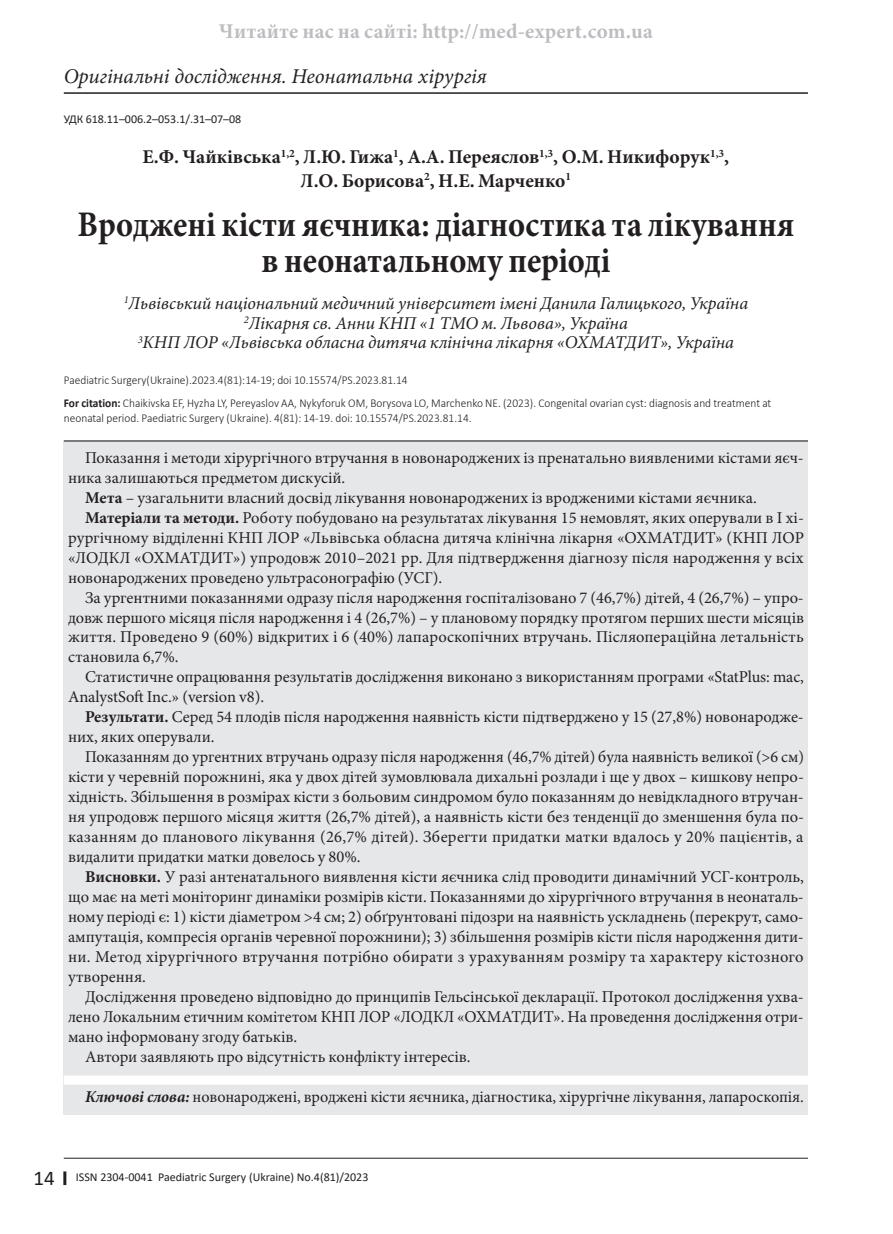
<style>
.page{position:relative;width:893px;height:1234px;background:#fff}
.page>*{position:absolute;margin:0;border:0;box-sizing:border-box;transform-origin:0 0}
.t1{font:700 36px/36px "Minion Pro";color:#231f20;text-align:center;scale:.9 1}
.t2{font:italic 21px "Minion Pro";color:#231f20}
.t3{font:700 21px "Minion Pro";letter-spacing:.01em;color:#bcbdc0}
.t4{font:700 19.5px/23.4px "Minion Pro";color:#231f20;text-align:center}
.t5{font:italic 18px/20px "Minion Pro";color:#231f20;text-align:center}
.t6{font:16.5px "Minion Pro";color:#231f20}
.t7{font:300 12px/23px "Calibri";color:#231f20;scale:.95 1}
.t8{font:12px "Calibri";color:#231f20}
.s1{font-weight:700}
.s2{font-weight:700;font-style:italic}
.s3{font-size:21px}
</style>
<div class="page">
<hr style="left:64px;top:92px;width:744px;height:2px;background:#231f20">
<svg style="left:63px;top:1171px;width:3px;height:13px"></svg>
<hr style="left:64px;top:1157px;width:744px;height:1px;background:#231f20">
<div style="left:64px;top:441px;width:744px;height:673px;background:#e6e7e9"></div>
<hr style="left:64px;top:440px;width:744px;height:1px;background:#231f20">
<div style="left:64px;top:1075px;width:744px;height:9px;background:#fff"></div>
<p class="t3" style="left:219px;top:16px;width:435px">Читайте нас на сайті: http://med-expert.com.ua</p>
<p class="t2" style="left:64px;top:62px;width:425px">Оригінальні дослідження. Неонатальна хірургія</p>
<p class="t8" style="left:64px;top:111px;width:179px">УДК 618.11–006.2–053.1/.31–07–08</p>
<p class="t4" style="left:143px;top:145px;width:588px">Е.Ф. Чайківська<sup>1,2</sup>, Л.Ю. Гижа<sup>1</sup>, А.А. Переяслов<sup>1,3</sup>, О.М. Никифорук<sup>1,3</sup>,<br>Л.О. Борисова<sup>2</sup>, Н.Е. Марченко<sup>1</sup></p>
<h1 class="t1" style="left:77px;top:205px;width:798px">Вроджені кісти яєчника: діагностика та лікування в неонатальному періоді</h1>
<p class="t5" style="left:124px;top:293px;width:626px"><sup>1</sup>Львівський національний медичний університет імені Данила Галицького, Україна<br><sup>2</sup>Лікарня св. Анни КНП «1 ТМО м. Львова», Україна<br><sup>3</sup>КНП ЛОР «Львівська обласна дитяча клінічна лікарня «ОХМАТДИТ», Україна</p>
<p class="t7" style="left:64px;top:368px;width:746px">Paediatric Surgery(Ukraine).2023.4(81):14-19; doi 10.15574/PS.2023.81.14<br><span class="s1">For citation:</span> Chaikivska EF, Hyzha LY, Pereyaslov AA, Nykyforuk OM, Borysova LO, Marchenko NE. (2023). Congenital ovarian cyst: diagnosis and treatment at</p>
<p class="t7" style="left:64px;top:406px;width:431px">neonatal period. Paediatric Surgery (Ukraine). 4(81): 14-19. doi: 10.15574/PS.2023.81.14.</p>
<p class="t6" style="left:85px;top:446px;width:720px">Показання і методи хірургічного втручання в новонароджених із пренатально виявленими кістами яєч-</p>
<p class="t6" style="left:68px;top:466px;width:279px">ника залишаються предметом дискусій.</p>
<p class="t6" style="left:85px;top:486px;width:673px"><span class="s1">Мета</span> – узагальнити власний досвід лікування новонароджених із вродженими кістами яєчника.</p>
<p class="t6" style="left:85px;top:506px;width:720px"><span class="s1">Матеріали та методи.</span> Роботу побудовано на результатах лікування 15 немовлят, яких оперували в І хі-</p>
<p class="t6" style="left:68px;top:526px;width:737px">рургічному відділенні КНП ЛОР «Львівська обласна дитяча клінічна лікарня «ОХМАТДИТ» (КНП ЛОР</p>
<p class="t6" style="left:68px;top:546px;width:737px">«ЛОДКЛ «ОХМАТДИТ») упродовж 2010–2021 рр. Для підтвердження діагнозу після народження у всіх</p>
<p class="t6" style="left:68px;top:566px;width:376px">новонароджених проведено ультрасонографію (УСГ).</p>
<p class="t6" style="left:85px;top:586px;width:720px">За ургентними показаннями одразу після народження госпіталізовано 7 (46,7%) дітей, 4 (26,7%) – упро-</p>
<p class="t6" style="left:68px;top:606px;width:737px">довж першого місяця після народження і 4 (26,7%) – у плановому порядку протягом перших шести місяців</p>
<p class="t6" style="left:68px;top:626px;width:737px">життя. Проведено 9 (60%) відкритих і 6 (40%) лапароскопічних втручань. Післяопераційна летальність</p>
<p class="t6" style="left:68px;top:646px;width:112px">становила 6,7%.</p>
<p class="t6" style="left:85px;top:666px;width:720px">Статистичне опрацювання результатів дослідження виконано з використанням програми «StatPlus: mac,</p>
<p class="t6" style="left:68px;top:686px;width:198px">AnalystSoft Inc.» (version v8).</p>
<p class="t6" style="left:85px;top:705px;width:720px"><span class="s1">Результати.</span> Серед 54 плодів після народження наявність кісти підтверджено у 15 (27,8%) новонародже-</p>
<p class="t6" style="left:68px;top:725px;width:148px">них, яких оперували.</p>
<p class="t6" style="left:85px;top:745px;width:720px">Показанням до ургентних втручань одразу після народження (46,7% дітей) була наявність великої (&gt;6 см)</p>
<p class="t6" style="left:68px;top:765px;width:737px">кісти у черевній порожнині, яка у двох дітей зумовлювала дихальні розлади і ще у двох – кишкову непро-</p>
<p class="t6" style="left:68px;top:785px;width:737px">хідність. Збільшення в розмірах кісти з больовим синдромом було показанням до невідкладного втручан-</p>
<p class="t6" style="left:68px;top:805px;width:737px">ня упродовж першого місяця життя (26,7% дітей), а наявність кісти без тенденції до зменшення була по-</p>
<p class="t6" style="left:68px;top:825px;width:737px">казанням до планового лікування (26,7% дітей). Зберегти придатки матки вдалось у 20% пацієнтів, а</p>
<p class="t6" style="left:68px;top:845px;width:294px">видалити придатки матки довелось у 80%.</p>
<p class="t6" style="left:85px;top:865px;width:720px"><span class="s1">Висновки.</span> У разі антенатального виявлення кісти яєчника слід проводити динамічний УСГ-контроль,</p>
<p class="t6" style="left:68px;top:885px;width:737px">що має на меті моніторинг динаміки розмірів кісти. Показаннями до хірургічного втручання в неонаталь-</p>
<p class="t6" style="left:68px;top:905px;width:737px">ному періоді є: 1) кісти діаметром &gt;4 см; 2) обґрунтовані підозри на наявність ускладнень (перекрут, само-</p>
<p class="t6" style="left:68px;top:925px;width:737px">ампутація, компресія органів черевної порожнини); 3) збільшення розмірів кісти після народження дити-</p>
<p class="t6" style="left:68px;top:945px;width:737px">ни. Метод хірургічного втручання потрібно обирати з урахуванням розміру та характеру кістозного</p>
<p class="t6" style="left:68px;top:965px;width:79px">утворення.</p>
<p class="t6" style="left:85px;top:985px;width:720px">Дослідження проведено відповідно до принципів Гельсінської декларації. Протокол дослідження ухва-</p>
<p class="t6" style="left:68px;top:1005px;width:737px">лено Локальним етичним комітетом КНП ЛОР «ЛОДКЛ «ОХМАТДИТ». На проведення дослідження отри-</p>
<p class="t6" style="left:68px;top:1025px;width:231px">мано інформовану згоду батьків.</p>
<p class="t6" style="left:85px;top:1045px;width:387px">Автори заявляють про відсутність конфлікту інтересів.</p>
<p class="t6" style="left:85px;top:1085px;width:720px"><span class="s2">Ключові слова:</span> новонароджені, вроджені кісти яєчника, діагностика, хірургічне лікування, лапароскопія.</p>
<p class="t8" style="left:33px;top:1167px;width:336px"><span class="s3">14</span> ISSN 2304-0041 Paediatric Surgery (Ukraine) No.4(81)/2023</p>
</div>
